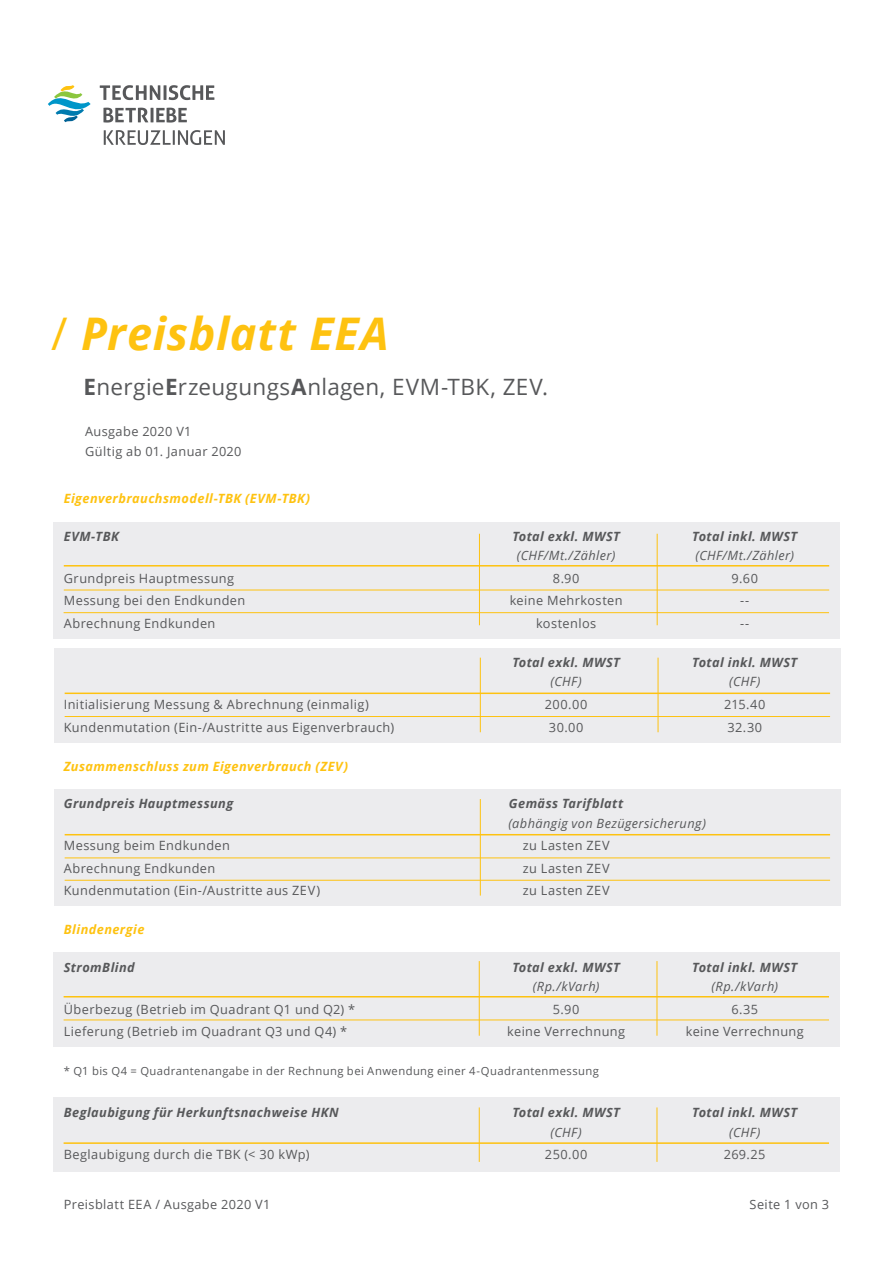
<style>
.page{position:relative;width:893px;height:1263px;background:#fff}
.page>*{position:absolute;margin:0;border:0;box-sizing:border-box;transform-origin:0 0}
.t1{font:italic 700 45px "Open Sans";letter-spacing:.015em;color:#fec210}
.t2{font:22.5px "Open Sans";letter-spacing:.015em;color:#57585a}
.t3{font:12.75px/19.5px "Open Sans";letter-spacing:.035em;color:#57585a}
.t4{font:italic 700 12.75px "Open Sans";letter-spacing:.035em;color:#57585a}
.t5{font:italic 12.75px "Open Sans";letter-spacing:.03em;color:#57585a}
.t6{font:italic 700 12.75px "Open Sans";letter-spacing:.035em;color:#fec210}
.t7{font:11.25px "Open Sans";letter-spacing:.035em;color:#57585a}
.s1{font-weight:400;font-style:normal}
.s2{font-weight:700}
</style>
<div class="page">
<div style="left:54px;top:790px;width:787px;height:116px;background:#ececee"></div>
<hr style="left:65px;top:834px;width:765px;height:1px;background:#fec210">
<hr style="left:480px;top:799px;width:1px;height:96px;background:#fec210">
<hr style="left:65px;top:858px;width:765px;height:1px;background:#fec210">
<hr style="left:65px;top:880px;width:765px;height:1px;background:#fec210">
<div style="left:54px;top:648px;width:787px;height:95px;background:#ececee"></div>
<hr style="left:65px;top:692px;width:765px;height:2px;background:#fec210">
<hr style="left:480px;top:658px;width:1px;height:74px;background:#fec210">
<hr style="left:658px;top:658px;width:1px;height:74px;background:#fec210">
<hr style="left:65px;top:716px;width:765px;height:1px;background:#fec210">
<div style="left:53px;top:522px;width:787px;height:116px;background:#ececee"></div>
<hr style="left:64px;top:565px;width:765px;height:1px;background:#fec210">
<hr style="left:479px;top:534px;width:1px;height:91px;background:#fec210">
<hr style="left:657px;top:534px;width:1px;height:91px;background:#fec210">
<hr style="left:64px;top:590px;width:765px;height:1px;background:#fec210">
<svg style="left:100px;top:85px;width:114px;height:15px"></svg>
<svg style="left:103px;top:108px;width:84px;height:15px"></svg>
<svg style="left:104px;top:130px;width:121px;height:15px"></svg>
<svg style="left:48px;top:85px;width:43px;height:38px"></svg>
<div style="left:53px;top:1097px;width:787px;height:75px;background:#ececee"></div>
<hr style="left:64px;top:1142px;width:765px;height:2px;background:#fec210">
<hr style="left:479px;top:1107px;width:1px;height:55px;background:#fec210">
<hr style="left:657px;top:1107px;width:1px;height:55px;background:#fec210">
<div style="left:53px;top:952px;width:787px;height:94px;background:#ececee"></div>
<hr style="left:64px;top:996px;width:765px;height:1px;background:#fec210">
<hr style="left:479px;top:961px;width:1px;height:75px;background:#fec210">
<hr style="left:657px;top:961px;width:1px;height:75px;background:#fec210">
<hr style="left:64px;top:1020px;width:765px;height:1px;background:#fec210">
<hr style="left:64px;top:612px;width:765px;height:1px;background:#fec210">
<h1 class="t1" style="left:51px;top:302px;width:339px"><span class="s1">/</span> Preisblatt EEA</h1>
<h2 class="t2" style="left:83px;top:372px;width:466px"><span class="s2">E</span>nergie<span class="s2">E</span>rzeugungs<span class="s2">A</span>nlagen, EVM-TBK, ZEV.</h2>
<p class="t3" style="left:85px;top:421px;width:158px">Ausgabe 2020 V1<br>Gültig ab 01. Januar 2020</p>
<p class="t6" style="left:64px;top:490px;width:248px">Eigenverbrauchsmodell-TBK (EVM-TBK)</p>
<p class="t4" style="left:64px;top:527px;width:57px">EVM-TBK</p>
<p class="t4" style="left:512px;top:527px;width:109px">Total exkl. MWST</p>
<p class="t4" style="left:692px;top:527px;width:107px">Total inkl. MWST</p>
<p class="t5" style="left:517px;top:547px;width:100px">(CHF/Mt./Zähler)</p>
<p class="t5" style="left:695px;top:547px;width:100px">(CHF/Mt./Zähler)</p>
<p class="t3" style="left:64px;top:568px;width:172px">Grundpreis Hauptmessung</p>
<p class="t3" style="left:553px;top:568px;width:28px">8.90</p>
<p class="t3" style="left:732px;top:568px;width:28px">9.60</p>
<p class="t3" style="left:64px;top:591px;width:183px">Messung bei den Endkunden</p>
<p class="t3" style="left:510px;top:591px;width:114px">keine Mehrkosten</p>
<p class="t3" style="left:740px;top:591px;width:11px">--</p>
<p class="t3" style="left:64px;top:613px;width:153px">Abrechnung Endkunden</p>
<p class="t3" style="left:536px;top:613px;width:62px">kostenlos</p>
<p class="t3" style="left:740px;top:613px;width:11px">--</p>
<p class="t4" style="left:512px;top:653px;width:109px">Total exkl. MWST</p>
<p class="t4" style="left:692px;top:653px;width:107px">Total inkl. MWST</p>
<p class="t5" style="left:551px;top:673px;width:33px">(CHF)</p>
<p class="t5" style="left:729px;top:673px;width:33px">(CHF)</p>
<p class="t3" style="left:64px;top:694px;width:307px">Initialisierung Messung &amp; Abrechnung (einmalig)</p>
<p class="t3" style="left:545px;top:694px;width:44px">200.00</p>
<p class="t3" style="left:724px;top:694px;width:43px">215.40</p>
<p class="t3" style="left:64px;top:717px;width:332px">Kundenmutation (Ein-/Austritte aus Eigenverbrauch)</p>
<p class="t3" style="left:549px;top:717px;width:36px">30.00</p>
<p class="t3" style="left:727px;top:717px;width:36px">32.30</p>
<p class="t6" style="left:64px;top:757px;width:286px">Zusammenschluss zum Eigenverbrauch (ZEV)</p>
<p class="t4" style="left:64px;top:794px;width:171px">Grundpreis Hauptmessung</p>
<p class="t4" style="left:509px;top:794px;width:116px">Gemäss Tarifblatt</p>
<p class="t5" style="left:508px;top:814px;width:199px">(abhängig von Bezügersicherung)</p>
<p class="t3" style="left:64px;top:835px;width:168px">Messung beim Endkunden</p>
<p class="t3" style="left:523px;top:835px;width:88px">zu Lasten ZEV</p>
<p class="t3" style="left:64px;top:858px;width:153px">Abrechnung Endkunden</p>
<p class="t3" style="left:523px;top:858px;width:88px">zu Lasten ZEV</p>
<p class="t3" style="left:64px;top:880px;width:258px">Kundenmutation (Ein-/Austritte aus ZEV)</p>
<p class="t3" style="left:523px;top:880px;width:88px">zu Lasten ZEV</p>
<p class="t6" style="left:64px;top:920px;width:82px">Blindenergie</p>
<p class="t4" style="left:64px;top:958px;width:73px">StromBlind</p>
<p class="t4" style="left:512px;top:958px;width:109px">Total exkl. MWST</p>
<p class="t4" style="left:692px;top:958px;width:107px">Total inkl. MWST</p>
<p class="t5" style="left:533px;top:978px;width:68px">(Rp./kVarh)</p>
<p class="t5" style="left:711px;top:978px;width:68px">(Rp./kVarh)</p>
<p class="t3" style="left:64px;top:999px;width:293px">Überbezug (Betrieb im Quadrant Q1 und Q2) *</p>
<p class="t3" style="left:553px;top:999px;width:28px">5.90</p>
<p class="t3" style="left:731px;top:999px;width:28px">6.35</p>
<p class="t3" style="left:64px;top:1021px;width:285px">Lieferung (Betrieb im Quadrant Q3 und Q4) *</p>
<p class="t3" style="left:507px;top:1021px;width:119px">keine Verrechnung</p>
<p class="t3" style="left:686px;top:1021px;width:119px">keine Verrechnung</p>
<p class="t7" style="left:64px;top:1063px;width:537px">* Q1 bis Q4 = Quadrantenangabe in der Rechnung bei Anwendung einer 4-Quadrantenmessung</p>
<p class="t4" style="left:64px;top:1103px;width:276px">Beglaubigung für Herkunftsnachweise HKN</p>
<p class="t4" style="left:512px;top:1103px;width:109px">Total exkl. MWST</p>
<p class="t4" style="left:692px;top:1103px;width:107px">Total inkl. MWST</p>
<p class="t5" style="left:551px;top:1123px;width:33px">(CHF)</p>
<p class="t5" style="left:729px;top:1123px;width:33px">(CHF)</p>
<p class="t3" style="left:64px;top:1144px;width:247px">Beglaubigung durch die TBK (&lt; 30 kWp)</p>
<p class="t3" style="left:545px;top:1144px;width:44px">250.00</p>
<p class="t3" style="left:724px;top:1144px;width:43px">269.25</p>
<p class="t3" style="left:64px;top:1194px;width:208px">Preisblatt EEA / Ausgabe 2020 V1</p>
<p class="t3" style="left:749px;top:1194px;width:81px">Seite 1 von 3</p>
</div>
